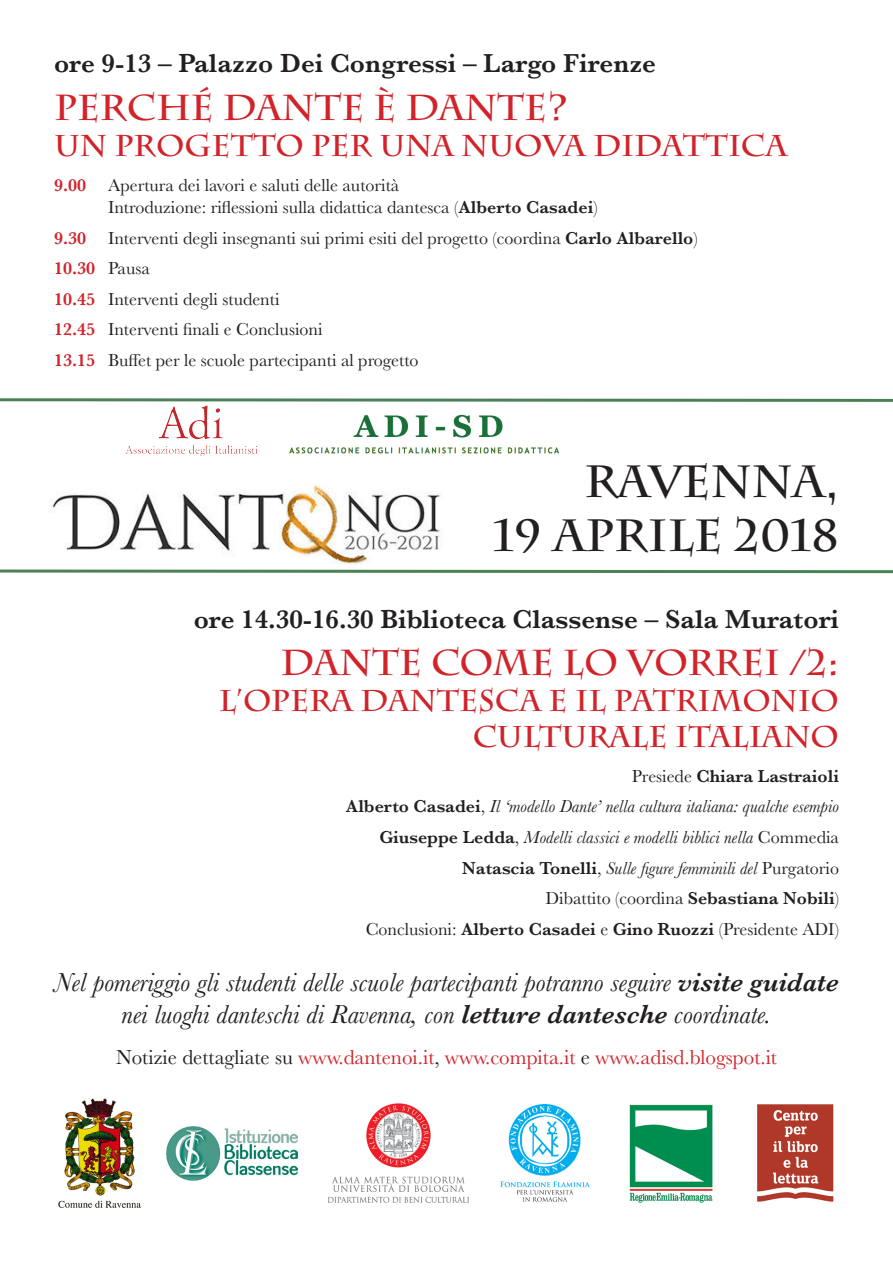
<style>
.page{position:relative;width:893px;height:1263px;background:#fff}
.page>*{position:absolute;margin:0;border:0;box-sizing:border-box;transform-origin:0 0}
.t1{font:700 45px "Charlemagne Std";color:#231f20}
.t2{font:700 36px "Charlemagne Std";color:#d1232a}
.t3{font:700 30px "Charlemagne Std";color:#d1232a}
.t4{font:italic 27px "Baskerville";color:#231f20}
.t5{font:600 27px "Baskerville";color:#231f20}
.t6{font:21px "Baskerville";color:#d1232a}
.t7{font:18px "Baskerville";color:#231f20}
.t8{font:italic 18px "Baskerville";color:#231f20}
.t9{font:600 18px "Baskerville";color:#231f20}
.t10{font:600 18px "Baskerville";color:#d1232a}
.s1{font-weight:600;color:#d1232a}
.s2{font-weight:600}
.s3{font-weight:400;color:#231f20}
.s4{font-weight:400}
.s5{font-weight:600;font-style:normal}
.s6{font-style:normal}
.s7{color:#231f20}
</style>
<div class="page">
<img style="left:59px;top:1098px;width:82px;height:110px">
<img style="left:167px;top:1127px;width:130px;height:54px">
<img style="left:328px;top:1103px;width:141px;height:100px">
<img style="left:500px;top:1104px;width:90px;height:98px">
<img style="left:629px;top:1104px;width:84px;height:98px">
<img style="left:757px;top:1104px;width:76px;height:98px">
<img style="left:125px;top:405px;width:133px;height:51px">
<img style="left:289px;top:414px;width:271px;height:40px">
<img style="left:51px;top:485px;width:389px;height:79px">
<svg style="left:0;top:398px;width:893px;height:4px;background:#78a081"></svg>
<svg style="left:0;top:569px;width:893px;height:5px"></svg>
<p class="t5" style="left:54px;top:44px;width:603px">ore 9-13 – Palazzo Dei Congressi – Largo Firenze</p>
<p class="t2" style="left:54px;top:86px;width:516px">PERCHÉ DANTE È DANTE?</p>
<p class="t3" style="left:54px;top:128px;width:734px">UN PROGETTO PER UNA NUOVA DIDATTICA</p>
<p class="t7" style="left:54px;top:174px;width:347px"><span class="s1">9.00</span> Apertura dei lavori e saluti delle autorità</p>
<p class="t7" style="left:108px;top:196px;width:491px">Introduzione: riflessioni sulla didattica dantesca (<span class="s2">Alberto Casadei</span>)</p>
<p class="t7" style="left:54px;top:226px;width:645px"><span class="s1">9.30</span> Interventi degli insegnanti sui primi esiti del progetto (coordina <span class="s2">Carlo Albarello</span>)</p>
<p class="t10" style="left:54px;top:256px;width:97px">10.30 <span class="s3">Pausa</span></p>
<p class="t7" style="left:54px;top:288px;width:227px"><span class="s1">10.45</span> Interventi degli studenti</p>
<p class="t7" style="left:54px;top:318px;width:270px"><span class="s1">12.45</span> Interventi finali e Conclusioni</p>
<p class="t7" style="left:54px;top:349px;width:366px"><span class="s1">13.15</span> Buffet per le scuole partecipanti al progetto</p>
<p class="t1" style="left:584px;top:455px;width:256px">RAVENNA,</p>
<p class="t1" style="left:493px;top:509px;width:348px">19 APRILE 2018</p>
<p class="t5" style="left:194px;top:601px;width:647px">ore 14.30-16.30 Biblioteca Classense – Sala Muratori</p>
<p class="t2" style="left:280px;top:641px;width:560px">DANTE COME LO VORREI /2:</p>
<p class="t3" style="left:219px;top:683px;width:622px">L’OPERA DANTESCA E IL PATRIMONIO</p>
<p class="t3" style="left:473px;top:719px;width:368px">CULTURALE ITALIANO</p>
<p class="t9" style="left:632px;top:763px;width:209px"><span class="s4">Presiede</span> Chiara Lastraioli</p>
<p class="t8" style="left:346px;top:794px;width:494px"><span class="s5">Alberto Casadei</span><span class="s6">,</span> Il ‘modello Dante’ nella cultura italiana: qualche esempio</p>
<p class="t8" style="left:379px;top:825px;width:461px"><span class="s5">Giuseppe Ledda</span><span class="s6">,</span> Modelli classici e modelli biblici nella <span class="s6">Commedia</span></p>
<p class="t8" style="left:462px;top:856px;width:378px"><span class="s5">Natascia Tonelli</span><span class="s6">,</span> Sulle figure femminili del <span class="s6">Purgatorio</span></p>
<p class="t7" style="left:546px;top:887px;width:295px">Dibattito (coordina <span class="s2">Sebastiana Nobili</span>)</p>
<p class="t7" style="left:366px;top:917px;width:475px">Conclusioni: <span class="s2">Alberto Casadei</span> e <span class="s2">Gino Ruozzi</span> (Presidente ADI)</p>
<p class="t4" style="left:54px;top:964px;width:786px">Nel pomeriggio gli studenti delle scuole partecipanti potranno seguire <span class="s2">visite guidate</span></p>
<p class="t4" style="left:122px;top:997px;width:651px">nei luoghi danteschi di Ravenna, con <span class="s2">letture dantesche</span> coordinate.</p>
<p class="t6" style="left:116px;top:1043px;width:663px"><span class="s7">Notizie dettagliate su</span> www.dantenoi.it<span class="s7">,</span> www.compita.it <span class="s7">e</span> www.adisd.blogspot.it</p>
</div>
